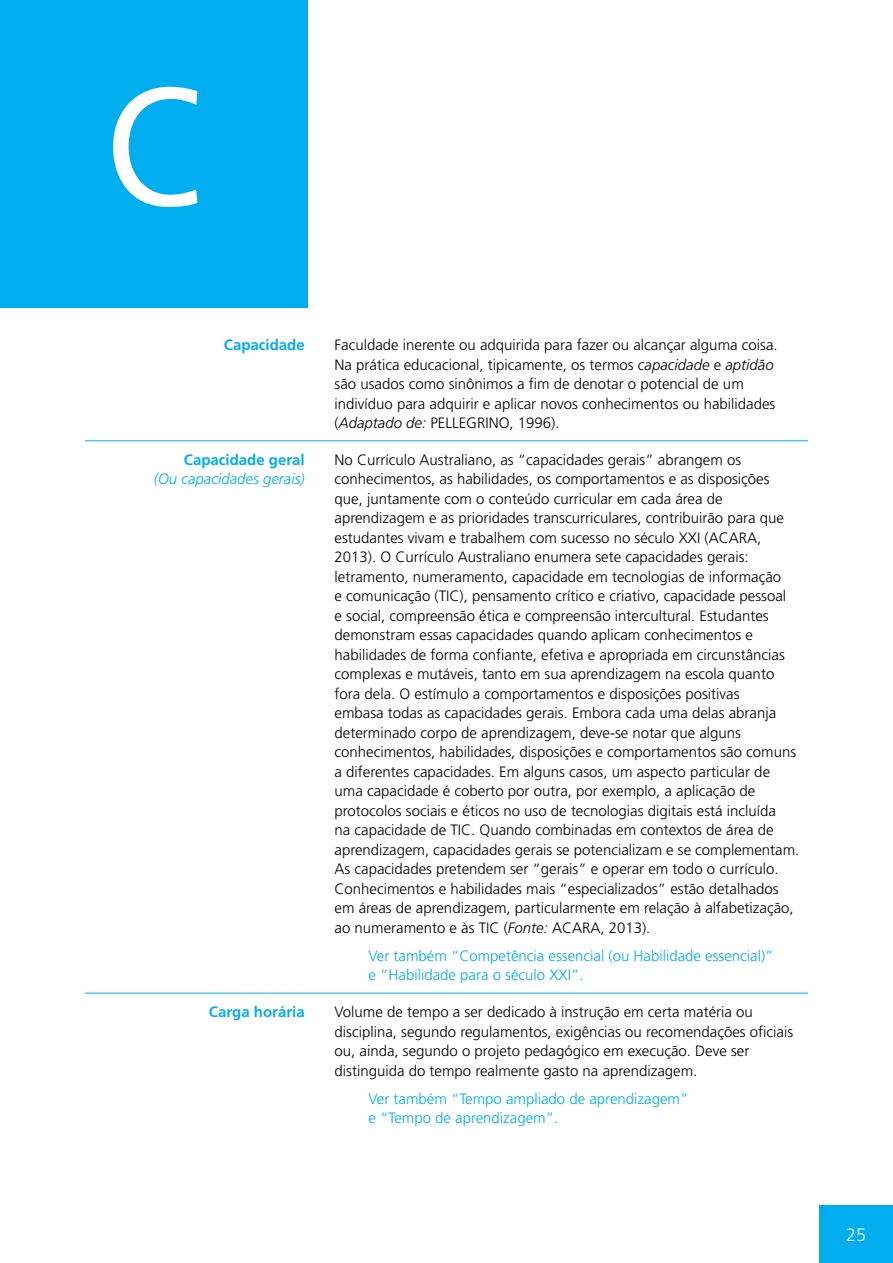
<style>
.page{position:relative;width:893px;height:1263px;background:#fff}
.page>*{position:absolute;margin:0;border:0;box-sizing:border-box;transform-origin:0 0}
.t1{font:300 225px "Frutiger";color:#fff}
.t2{font:300 18px "Frutiger";color:#fff}
.t3{font:300 15px/19.5px "Frutiger";color:#000}
.t4{font:300 15px/19.5px "Frutiger";color:#00aeef}
.t5{font:700 15px "Frutiger";color:#00aeef}
.t6{font:italic 300 15px "Frutiger";color:#00aeef}
.s1{font-style:italic}
</style>
<div class="page">
<div style="left:819px;top:1205px;width:74px;height:58px;background:#00aeef"></div>
<div style="left:0;top:0;width:308px;height:308px;background:#00aeef"></div>
<hr style="left:85px;top:440px;width:241px;height:1px;background:#00aeef">
<hr style="left:326px;top:440px;width:482px;height:1px;background:#00aeef">
<hr style="left:85px;top:993px;width:241px;height:1px;background:#00aeef">
<hr style="left:326px;top:993px;width:482px;height:1px;background:#00aeef">
<h1 class="t1" style="left:104px;top:-1px;width:101px">c</h1>
<p class="t5" style="left:224px;top:336px;width:82px">Capacidade</p>
<p class="t3" style="left:334px;top:335px;width:445px">Faculdade inerente ou adquirida para fazer ou alcançar alguma coisa.<br>Na prática educacional, tipicamente, os termos <span class="s1">capacidade</span> e <span class="s1">aptidão </span>são usados como sinônimos a fim de denotar o potencial de um indivíduo para adquirir e aplicar novos conhecimentos ou habilidades (<span class="s1">Adaptado de:</span> PELLEGRINO, 1996).</p>
<p class="t5" style="left:184px;top:451px;width:122px">Capacidade geral</p>
<p class="t6" style="left:154px;top:471px;width:152px">(Ou capacidades gerais)</p>
<p class="t3" style="left:334px;top:450px;width:466px">No Currículo Australiano, as “capacidades gerais” abrangem os conhecimentos, as habilidades, os comportamentos e as disposições que, juntamente com o conteúdo curricular em cada área de aprendizagem e as prioridades transcurriculares, contribuirão para que estudantes vivam e trabalhem com sucesso no século XXI (ACARA, 2013). O Currículo Australiano enumera sete capacidades gerais: letramento, numeramento, capacidade em tecnologias de informação<br>e comunicação (TIC), pensamento crítico e criativo, capacidade pessoal<br>e social, compreensão ética e compreensão intercultural. Estudantes demonstram essas capacidades quando aplicam conhecimentos e habilidades de forma confiante, efetiva e apropriada em circunstâncias complexas e mutáveis, tanto em sua aprendizagem na escola quanto fora dela. O estímulo a comportamentos e disposições positivas<br>embasa todas as capacidades gerais. Embora cada uma delas abranja determinado corpo de aprendizagem, deve-se notar que alguns conhecimentos, habilidades, disposições e comportamentos são comuns a diferentes capacidades. Em alguns casos, um aspecto particular de uma capacidade é coberto por outra, por exemplo, a aplicação de protocolos sociais e éticos no uso de tecnologias digitais está incluída<br>na capacidade de TIC. Quando combinadas em contextos de área de aprendizagem, capacidades gerais se potencializam e se complementam.<br>As capacidades pretendem ser “gerais” e operar em todo o currículo.<br>Conhecimentos e habilidades mais “especializados” estão detalhados em áreas de aprendizagem, particularmente em relação à alfabetização, ao numeramento e às TIC (<span class="s1">Fonte:</span> ACARA, 2013).</p>
<p class="t4" style="left:369px;top:946px;width:407px">Ver também “Competência essencial (ou Habilidade essencial)” e “Habilidade para o século XXI”.</p>
<p class="t5" style="left:209px;top:1003px;width:97px">Carga horária</p>
<p class="t3" style="left:334px;top:1002px;width:460px">Volume de tempo a ser dedicado à instrução em certa matéria ou disciplina, segundo regulamentos, exigências ou recomendações oficiais ou, ainda, segundo o projeto pedagógico em execução. Deve ser distinguida do tempo realmente gasto na aprendizagem.</p>
<p class="t4" style="left:369px;top:1089px;width:321px">Ver também “Tempo ampliado de aprendizagem” e “Tempo de aprendizagem”.</p>
<p class="t2" style="left:846px;top:1224px;width:22px">25</p>
</div>
